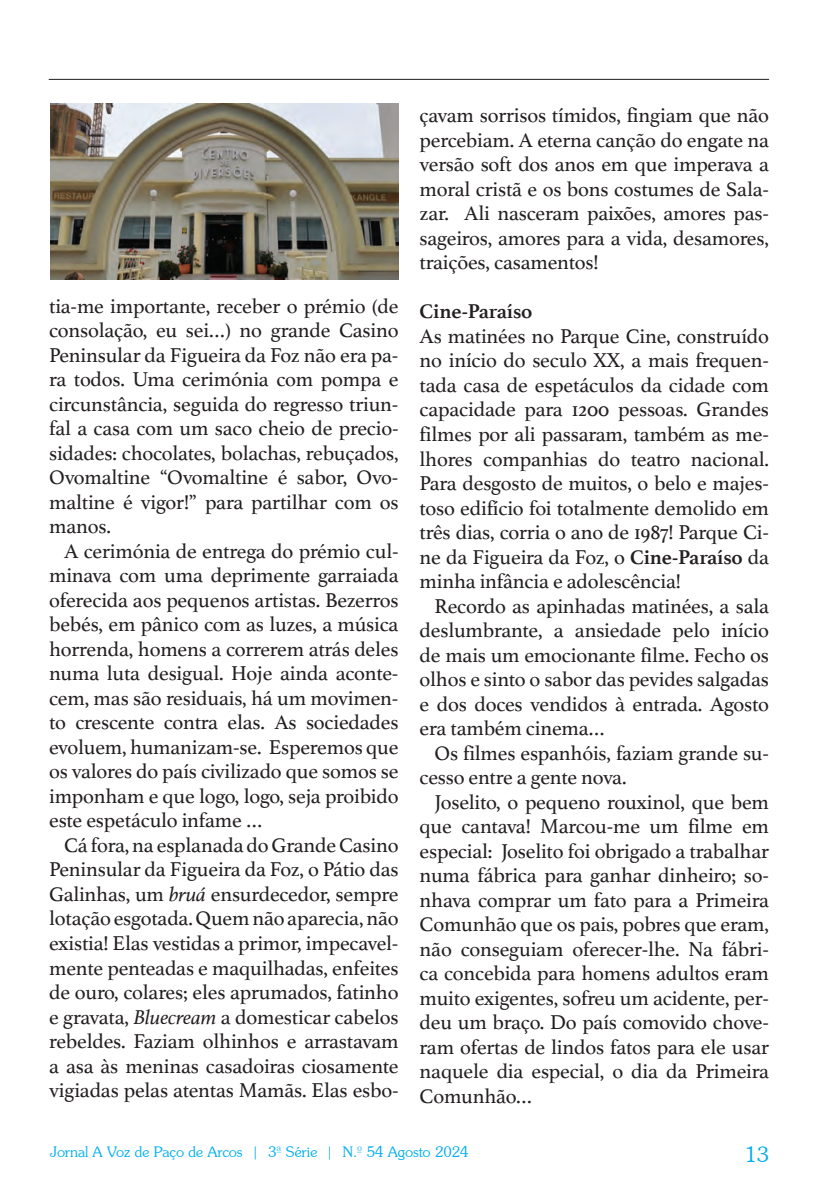
<style>
.page{position:relative;width:819px;height:1191px;background:#fff}
.page>*{position:absolute;margin:0;border:0;box-sizing:border-box;transform-origin:0 0}
.t1{font:22.75px "Souvenir";color:#00aeef}
.t2{font:21px/24.5px "Athelas";letter-spacing:-.01em;color:#231f20;text-align:justify}
.t3{font:700 21px "Athelas";letter-spacing:-.01em;color:#231f20}
.t4{font:15.75px "Souvenir";color:#00aeef}
.s1{font-style:italic}
.s2{font-weight:700}
</style>
<div class="page">
<hr style="left:49px;top:79px;width:719px;height:1px;background:#231f20">
<img style="left:50px;top:104px;width:348px;height:175px">
<p class="t2" style="left:49px;top:293px;width:351px">tia-me importante, receber o prémio (de consolação, eu sei…) no grande Casino Peninsular da Figueira da Foz não era pa&shy;ra todos. Uma cerimónia com pompa e circunstância, seguida do regresso triun&shy;fal a casa com um saco cheio de precio&shy;sidades: chocolates, bolachas, rebuçados, Ovomaltine “Ovomaltine é sabor, Ovo&shy;maltine é vigor!” para partilhar com os manos.</p>
<p class="t2" style="left:49px;top:538px;width:351px;text-indent:15px">A cerimónia de entrega do prémio cul&shy;minava com uma deprimente garraiada oferecida aos pequenos artistas. Bezerros bebés, em pânico com as luzes, a música horrenda, homens a correrem atrás deles numa luta desigual. Hoje ainda aconte&shy;cem, mas são residuais, há um movimen&shy;to crescente contra elas. As sociedades evoluem, humanizam-se. Esperemos que os valores do país civilizado que somos se imponham e que logo, logo, seja proibido este espetáculo infame …</p>
<p class="t2" style="left:49px;top:832px;width:351px;text-indent:15px">Cá fora, na esplanada do Grande Casino Peninsular da Figueira da Foz, o Pátio das Galinhas, um <span class="s1">bruá</span> ensurdecedor, sempre lotação esgotada. Quem não aparecia, não existia! Elas vestidas a primor, impecavel&shy;mente penteadas e maquilhadas, enfeites de ouro, colares; eles aprumados, fatinho e gravata, <span class="s1">Bluecream</span> a domesticar cabelos rebeldes. Faziam olhinhos e arrastavam a asa às meninas casadoiras ciosamente vigiadas pelas atentas Mamãs. Elas esbo-</p>
<p class="t2" style="left:419px;top:103px;width:351px">çavam sorrisos tímidos, fingiam que não percebiam. A eterna canção do engate na versão soft dos anos em que imperava a moral cristã e os bons costumes de Sala&shy;zar. Ali nasceram paixões, amores pas&shy;sageiros, amores para a vida, desamores, traições, casamentos!</p>
<p class="t3" style="left:419px;top:294px;width:114px">Cine-Paraíso</p>
<p class="t2" style="left:419px;top:323px;width:351px">As matinées no Parque Cine, construído no início do seculo XX, a mais frequen&shy;tada casa de espetáculos da cidade com capacidade para 1200 pessoas. Grandes filmes por ali passaram, também as me&shy;lhores companhias do teatro nacional.<br>Para desgosto de muitos, o belo e majes&shy;toso edifício foi totalmente demolido em três dias, corria o ano de 1987! Parque Ci&shy;ne da Figueira da Foz, o <span class="s2">Cine-Paraíso</span> da minha infância e adolescência!</p>
<p class="t2" style="left:419px;top:593px;width:351px;text-indent:15px">Recordo as apinhadas matinées, a sala deslumbrante, a ansiedade pelo início de mais um emocionante filme. Fecho os olhos e sinto o sabor das pevides salgadas e dos doces vendidos à entrada. Agosto era também cinema…</p>
<p class="t2" style="left:419px;top:740px;width:351px;text-indent:15px">Os filmes espanhóis, faziam grande su&shy;cesso entre a gente nova.</p>
<p class="t2" style="left:419px;top:789px;width:351px;text-indent:15px">Joselito, o pequeno rouxinol, que bem que cantava! Marcou-me um filme em especial: Joselito foi obrigado a trabalhar numa fábrica para ganhar dinheiro; so&shy;nhava comprar um fato para a Primeira Comunhão que os pais, pobres que eram, não conseguiam oferecer-lhe. Na fábri&shy;ca concebida para homens adultos eram muito exigentes, sofreu um acidente, per&shy;deu um braço. Do país comovido chove&shy;ram ofertas de lindos fatos para ele usar naquele dia especial, o dia da Primeira Comunhão…</p>
<p class="t4" style="left:50px;top:1143px;width:420px">Jornal A Voz de Paço de Arcos | 3ª Série | N.º 54 Agosto 2024</p>
<p class="t1" style="left:744px;top:1142px;width:26px">13</p>
</div>
